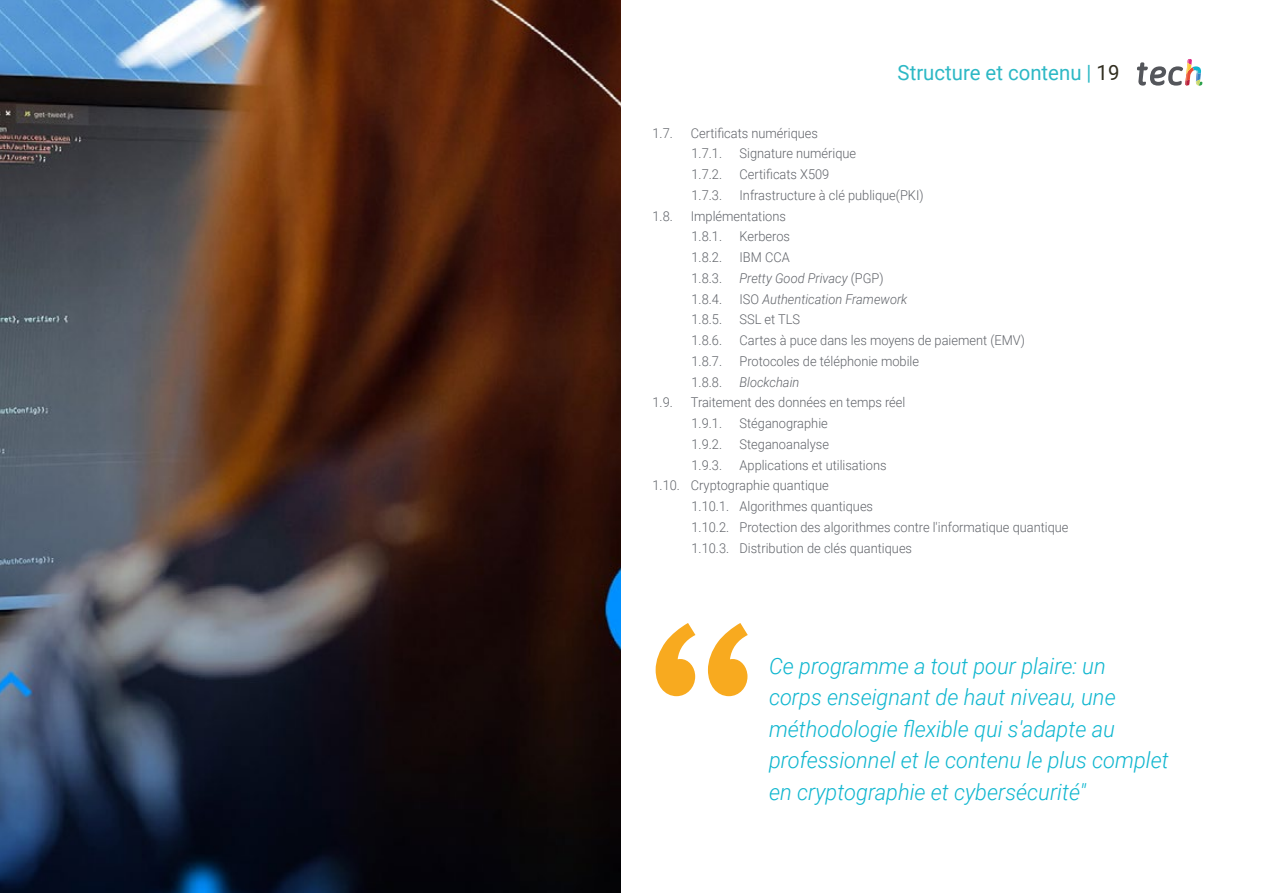
<style>
.page{position:relative;width:1263px;height:893px;background:#fff}
.page>*{position:absolute;margin:0;border:0;box-sizing:border-box;transform-origin:0 0}
.t1{font:italic 300 22.5px/31.5px "Roboto";color:#0fb6cf}
.t2{font:21px "Roboto";color:#2db8c5}
.t3{font:300 13.5px/20.7px "Roboto";color:#61646a;scale:.95 1}
.t4{font:italic 300 13.5px "Roboto";color:#61646a;scale:.95 1}
.s1{color:#312e20}
.s2{font-style:normal}
</style>
<div class="page">
<svg style="left:1137px;top:59px;width:65px;height:27px"></svg>
<svg style="left:656px;top:623px;width:92px;height:73px"></svg>
<img style="left:0;top:0;width:621px;height:893px">
<p class="t3" style="left:652px;top:122px;width:23px">1.7.</p>
<p class="t3" style="left:691px;top:122px;width:135px">Certificats numériques<br>1.7.1.</p>
<p class="t3" style="left:739px;top:143px;width:124px">Signature numérique</p>
<h2 class="t2" style="left:898px;top:57px;width:223px">Structure et contenu | <span class="s1">19</span></h2>
<p class="t3" style="left:691px;top:164px;width:34px">1.7.2.</p>
<p class="t3" style="left:739px;top:164px;width:96px">Certificats X509</p>
<p class="t3" style="left:691px;top:184px;width:34px">1.7.3.</p>
<p class="t3" style="left:739px;top:184px;width:195px">Infrastructure à clé publique(PKI)</p>
<p class="t3" style="left:652px;top:205px;width:23px">1.8.</p>
<p class="t3" style="left:691px;top:205px;width:102px">Implémentations<br>1.8.1.</p>
<p class="t3" style="left:739px;top:226px;width:55px">Kerberos</p>
<p class="t3" style="left:691px;top:247px;width:34px">1.8.2.</p>
<p class="t3" style="left:739px;top:247px;width:54px">IBM CCA</p>
<p class="t3" style="left:691px;top:267px;width:34px">1.8.3.</p>
<p class="t4" style="left:739px;top:269px;width:153px">Pretty Good Privacy <span class="s2">(PGP)</span></p>
<p class="t3" style="left:691px;top:288px;width:34px">1.8.4.</p>
<p class="t4" style="left:739px;top:289px;width:178px"><span class="s2">ISO</span> Authentication Framework</p>
<p class="t3" style="left:691px;top:309px;width:34px">1.8.5.</p>
<p class="t3" style="left:739px;top:309px;width:65px">SSL et TLS</p>
<p class="t3" style="left:691px;top:330px;width:34px">1.8.6.</p>
<p class="t3" style="left:739px;top:330px;width:302px">Cartes à puce dans les moyens de paiement (EMV)</p>
<p class="t3" style="left:691px;top:350px;width:34px">1.8.7.</p>
<p class="t3" style="left:739px;top:350px;width:190px">Protocoles de téléphonie mobile</p>
<p class="t3" style="left:691px;top:371px;width:34px">1.8.8.</p>
<p class="t4" style="left:739px;top:372px;width:65px">Blockchain</p>
<p class="t3" style="left:652px;top:392px;width:23px">1.9.</p>
<p class="t3" style="left:691px;top:392px;width:227px">Traitement des données en temps réel<br>1.9.1.</p>
<p class="t3" style="left:739px;top:413px;width:94px">Stéganographie</p>
<p class="t3" style="left:691px;top:433px;width:34px">1.9.2.</p>
<p class="t3" style="left:739px;top:433px;width:96px">Steganoanalyse</p>
<p class="t3" style="left:691px;top:454px;width:34px">1.9.3.</p>
<p class="t3" style="left:652px;top:454px;width:248px;text-indent:87px">Applications et utilisations<br>1.10. Cryptographie quantique</p>
<p class="t3" style="left:691px;top:496px;width:398px">1.10.1. Algorithmes quantiques<br>1.10.2. Protection des algorithmes contre l'informatique quantique<br>1.10.3. Distribution de clés quantiques</p>
<h1 class="t1" style="left:769px;top:649px;width:401px">Ce programme a tout pour plaire: un<br>corps enseignant de haut niveau, une méthodologie flexible qui s'adapte au professionnel et le contenu le plus complet en cryptographie et cybersécurité"</h1>
</div>
